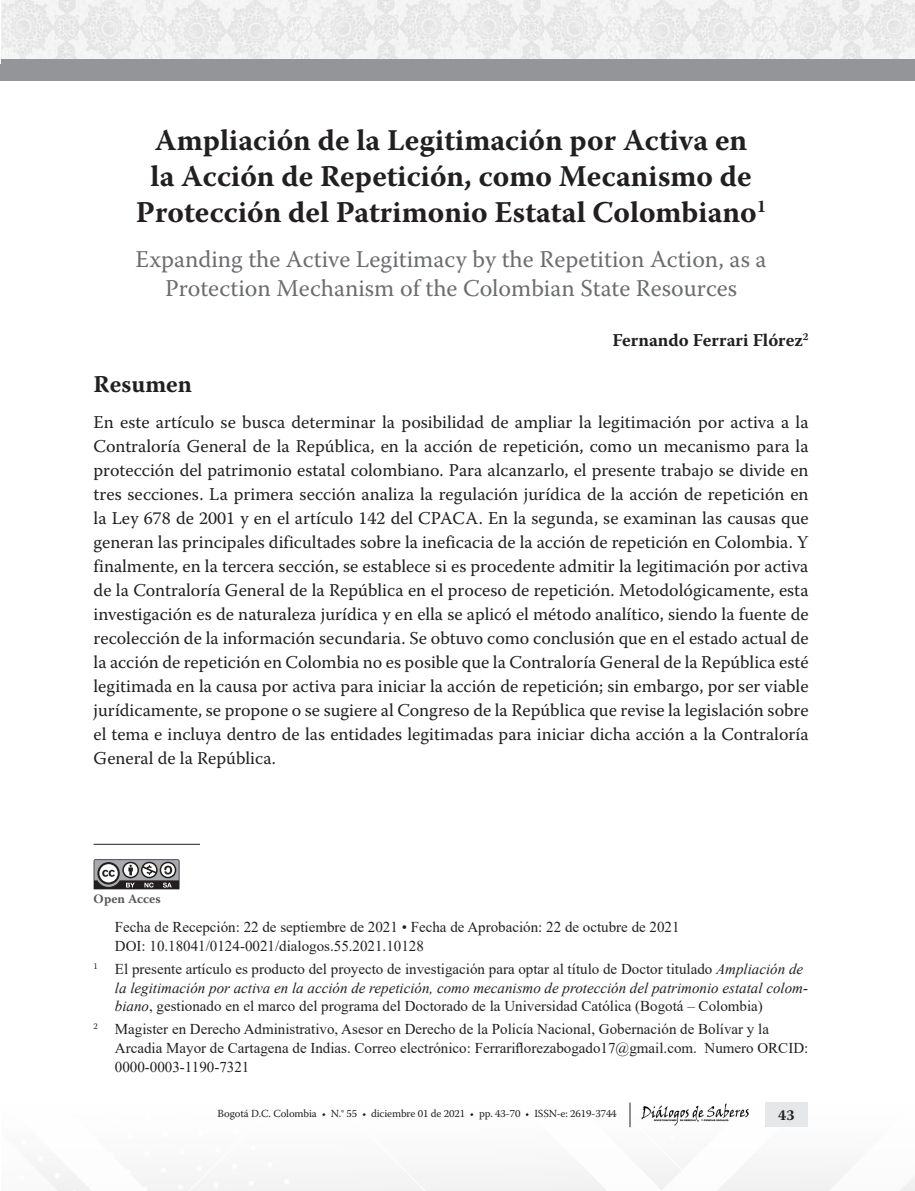
<style>
.page{position:relative;width:915px;height:1191px;background:#fff}
.page>*{position:absolute;margin:0;border:0;box-sizing:border-box;transform-origin:0 0}
.t1{font:700 30px/36px "Warnock Pro";color:#231f20;text-align:center}
.t2{font:24px/28.5px "Warnock Pro";color:#6c6d70;text-align:center}
.t3{font:700 24px "Warnock Pro";color:#231f20}
.t4{font:18px/24px "Warnock Pro";color:#231f20;text-align:justify}
.t5{font:700 18px "Warnock Pro";color:#231f20}
.t6{font:15px/18.8px "Times New Roman";color:#231f20}
.t7{font:700 15px "Warnock Pro";color:#231f20}
.t8{font:700 12.75px "Warnock Pro";color:#57585a}
.t9{font:10.8px "Warnock Pro";letter-spacing:-.01em;color:#231f20}
.s1{font-style:italic}
</style>
<div class="page">
<img style="left:2px;top:0;width:912px;height:60px">
<div style="left:2px;top:60px;width:912px;height:21px;background:#939598"></div>
<div style="left:764px;top:1102px;width:43px;height:24px;background:#e6e7e9"></div>
<img style="left:641px;top:1103px;width:108px;height:23px">
<svg style="left:629px;top:1102px;width:1px;height:25px"></svg>
<hr style="left:94px;top:844px;width:106px;height:1px;background:#231f20">
<svg style="left:94px;top:859px;width:85px;height:30px"></svg>
<div style="left:0;top:64px;width:808px;height:16px;background:#939598"></div>
<h1 class="t1" style="left:136px;top:121px;width:631px">Ampliación de la Legitimación por Activa en<br>la Acción de Repetición, como Mecanismo de<br>Protección del Patrimonio Estatal Colombiano<sup>1</sup></h1>
<h2 class="t2" style="left:136px;top:245px;width:632px">Expanding the Active Legitimacy by the Repetition Action, as a<br>Protection Mechanism of the Colombian State Resources</h2>
<p class="t5" style="left:612px;top:329px;width:197px">Fernando Ferrari Flórez<sup>2</sup></p>
<h2 class="t3" style="left:94px;top:369px;width:100px">Resumen</h2>
<p class="t4" style="left:94px;top:410px;width:716px">En este artículo se busca determinar la posibilidad de ampliar la legitimación por activa a la Contraloría General de la República, en la acción de repetición, como un mecanismo para la protección del patrimonio estatal colombiano. Para alcanzarlo, el presente trabajo se divide en tres secciones. La primera sección analiza la regulación jurídica de la acción de repetición en la Ley 678 de 2001 y en el artículo 142 del CPACA. En la segunda, se examinan las causas que generan las principales dificultades sobre la ineficacia de la acción de repetición en Colombia. Y finalmente, en la tercera sección, se establece si es procedente admitir la legitimación por activa de la Contraloría General de la República en el proceso de repetición. Metodológicamente, esta investigación es de naturaleza jurídica y en ella se aplicó el método analítico, siendo la fuente de recolección de la información secundaria. Se obtuvo como conclusión que en el estado actual de la acción de repetición en Colombia no es posible que la Contraloría General de la República esté legitimada en la causa por activa para iniciar la acción de repetición; sin embargo, por ser viable jurídicamente, se propone o se sugiere al Congreso de la República que revise la legislación sobre el tema e incluya dentro de las entidades legitimadas para iniciar dicha acción a la Contraloría General de la República.</p>
<p class="t8" style="left:94px;top:891px;width:69px">Open Acces</p>
<p class="t6" style="left:115px;top:917px;width:566px">Fecha de Recepción: 22 de septiembre de 2021 • Fecha de Aprobación: 22 de octubre de 2021<br>DOI: 10.18041/0124-0021/dialogos.55.2021.10128</p>
<p class="t6" style="left:115px;top:959px;width:694px;text-indent:-21px"><sup>1</sup> El presente artículo es producto del proyecto de investigación para optar al título de Doctor titulado <span class="s1">Ampliación de la legitimación por activa en la acción de repetición, como mecanismo de protección del patrimonio estatal colom&shy;biano</span>, gestionado en el marco del programa del Doctorado de la Universidad Católica (Bogotá – Colombia)</p>
<p class="t6" style="left:115px;top:1019px;width:694px;text-indent:-21px"><sup>2</sup> Magister en Derecho Administrativo, Asesor en Derecho de la Policía Nacional, Gobernación de Bolívar y la<br>Arcadia Mayor de Cartagena de Indias. Correo electrónico: Ferrariflorezabogado17@gmail.com. Numero ORCID:<br>0000-0003-1190-7321</p>
<p class="t9" style="left:217px;top:1107px;width:400px">Bogotá D.C. Colombia • N.° 55 • diciembre 01 de 2021 • pp. 43-70 • ISSN-e: 2619-3744</p>
<p class="t7" style="left:778px;top:1106px;width:18px">43</p>
</div>
